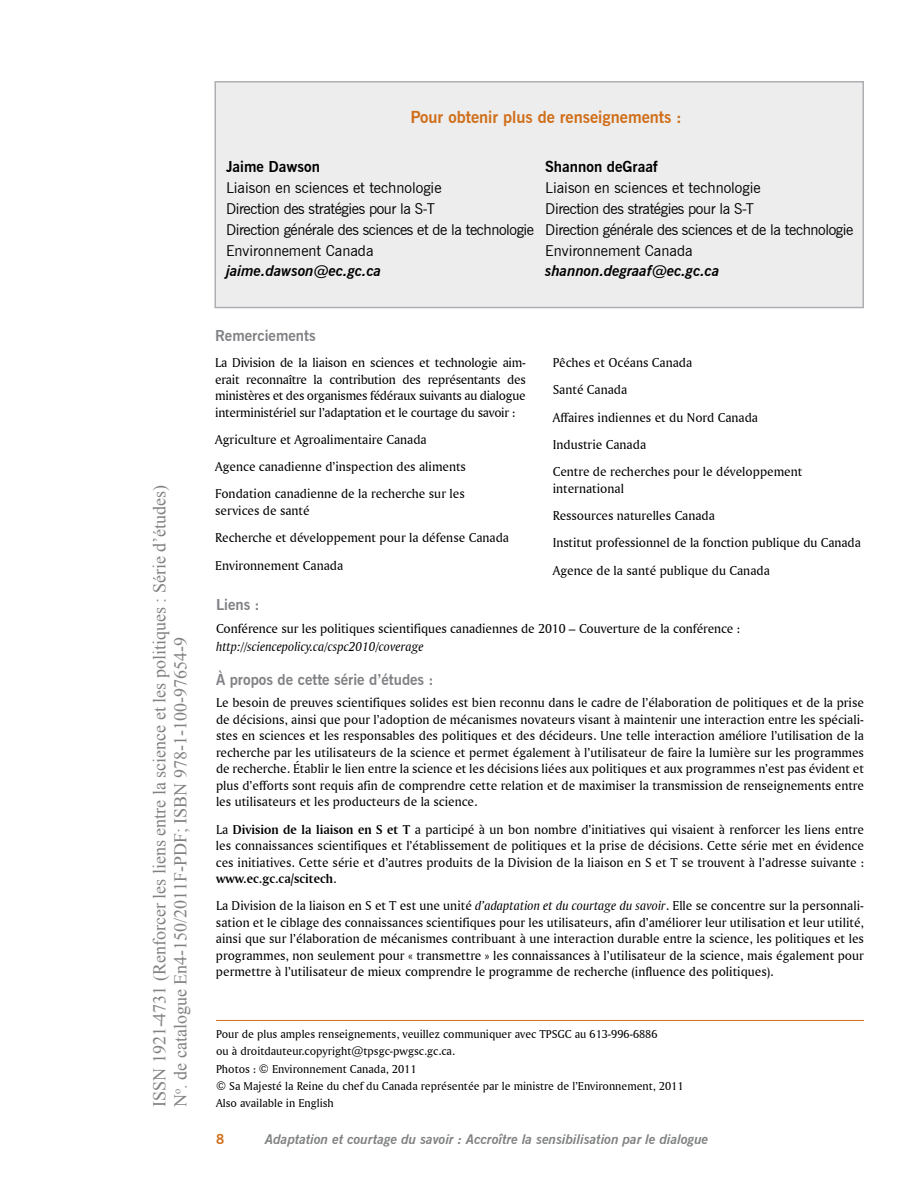
<style>
.page{position:relative;width:918px;height:1188px;background:#fff}
.page>*{position:absolute;margin:0;border:0;box-sizing:border-box;transform-origin:0 0}
.t1{font:18px/21px "Times New Roman";color:#808181}
.t2{font:700 16.5px "News Gothic BT";color:#d06f1a}
.t3{font:15px/20.9px "News Gothic BT";letter-spacing:-.025em;color:#000}
.t4{font:700 15px "News Gothic BT";color:#808285}
.t5{font:italic 700 15px "News Gothic BT";color:#000}
.t6{font:700 15px "News Gothic BT";color:#000}
.t7{font:13.5px/16.5px "Amerigo BT Roman A";color:#000;text-align:justify}
.t8{font:italic 700 13.5px "News Gothic BT";color:#808181}
.t9{font:13.5px "Amerigo BT Italic A";color:#000}
.t10{font:13.5px "Amerigo BT Bold A";color:#000}
.t11{font:700 13.5px "News Gothic BT";color:#d06f1a}
.t12{font:12px/17.1px "Amerigo BT Roman A";color:#000}
.s1{font-family:"Amerigo BT Bold A"}
.s2{font-family:"Amerigo BT Roman A"}
.s3{font-family:"Amerigo BT Italic A"}
</style>
<div class="page">
<div style="left:214px;top:81px;width:650px;height:227px;background:#ededee;border:2px solid #adafb2"></div>
<hr style="left:216px;top:1020px;width:648px;height:1px;background:#d06f1a">
<h1 class="t1" style="left:149px;top:1107px;width:624px;rotate:-90deg">ISSN 1921-4731 (Renforcer les liens entre la science et les politiques : Série d’études)<br>N<sup>o</sup>. de catalogue En4-150/2011F-PDF; ISBN 978-1-100-97654-9</h1>
<p class="t2" style="left:410px;top:108px;width:273px">Pour obtenir plus de renseignements :</p>
<p class="t6" style="left:226px;top:158px;width:96px">Jaime Dawson</p>
<p class="t3" style="left:226px;top:177px;width:310px">Liaison en sciences et technologie<br>Direction des stratégies pour la S-T<br>Direction générale des sciences et de la technologie Environnement Canada</p>
<p class="t5" style="left:226px;top:262px;width:157px">jaime.dawson@ec.gc.ca</p>
<p class="t6" style="left:545px;top:158px;width:114px">Shannon deGraaf</p>
<p class="t3" style="left:545px;top:177px;width:310px">Liaison en sciences et technologie<br>Direction des stratégies pour la S-T<br>Direction générale des sciences et de la technologie Environnement Canada</p>
<p class="t5" style="left:545px;top:262px;width:176px">shannon.degraaf@ec.gc.ca</p>
<p class="t4" style="left:215px;top:327px;width:102px">Remerciements</p>
<p class="t7" style="left:215px;top:354px;width:312px">La Division de la liaison en sciences et technologie aim&shy;erait reconnaître la contribution des représentants des ministères et des organismes fédéraux suivants au dialogue interministériel sur l’adaptation et le courtage du savoir :</p>
<p class="t7" style="left:215px;top:425px;width:252px;line-height:27.3px;text-align:left">Agriculture et Agroalimentaire Canada<br>Agence canadienne d’inspection des aliments<br>Fondation canadienne de la recherche sur les</p>
<p class="t7" style="left:215px;top:497px;width:295px;line-height:27.3px;text-align:left">services de santé<br>Recherche et développement pour la défense Canada<br>Environnement Canada</p>
<p class="t7" style="left:553px;top:349px;width:251px;line-height:27.3px;text-align:left">Pêches et Océans Canada<br>Santé Canada<br>Affaires indiennes et du Nord Canada<br>Industrie Canada<br>Centre de recherches pour le développement</p>
<p class="t7" style="left:553px;top:474px;width:310px;line-height:27.3px;text-align:left">international<br>Ressources naturelles Canada<br>Institut professionnel de la fonction publique du Canada Agence de la santé publique du Canada</p>
<p class="t4" style="left:216px;top:595px;width:45px">Liens :</p>
<p class="t7" style="left:216px;top:620px;width:525px">Conférence sur les politiques scientifiques canadiennes de 2010 – Couverture de la conférence :</p>
<p class="t9" style="left:216px;top:639px;width:209px">http://sciencepolicy.ca/cspc2010/coverage</p>
<p class="t4" style="left:216px;top:671px;width:219px">À propos de cette série d’études :</p>
<p class="t7" style="left:216px;top:694px;width:650px">Le besoin de preuves scientifiques solides est bien reconnu dans le cadre de l’élaboration de politiques et de la prise de décisions, ainsi que pour l’adoption de mécanismes novateurs visant à maintenir une interaction entre les spéciali&shy;stes en sciences et les responsables des politiques et des décideurs. Une telle interaction améliore l’utilisation de la recherche par les utilisateurs de la science et permet également à l’utilisateur de faire la lumière sur les programmes de recherche. Établir le lien entre la science et les décisions liées aux politiques et aux programmes n’est pas évident et plus d’efforts sont requis afin de comprendre cette relation et de maximiser la transmission de renseignements entre les utilisateurs et les producteurs de la science.</p>
<p class="t7" style="left:216px;top:821px;width:650px">La <span class="s1">Division de la liaison en S et T</span> a participé à un bon nombre d’initiatives qui visaient à renforcer les liens entre les connaissances scientifiques et l’établissement de politiques et la prise de décisions. Cette série met en évidence ces initiatives. Cette série et d’autres produits de la Division de la liaison en S et T se trouvent à l’adresse suivante :</p>
<p class="t10" style="left:216px;top:870px;width:122px">www.ec.gc.ca/scitech<span class="s2">.</span></p>
<p class="t7" style="left:216px;top:897px;width:650px">La Division de la liaison en S et T est une unité <span class="s3">d’adaptation et du courtage du savoir</span>. Elle se concentre sur la personnali&shy;sation et le ciblage des connaissances scientifiques pour les utilisateurs, afin d’améliorer leur utilisation et leur utilité, ainsi que sur l’élaboration de mécanismes contribuant à une interaction durable entre la science, les politiques et les programmes, non seulement pour « transmettre » les connaissances à l’utilisateur de la science, mais également pour permettre à l’utilisateur de mieux comprendre le programme de recherche (influence des politiques).</p>
<p class="t12" style="left:216px;top:1026px;width:469px">Pour de plus amples renseignements, veuillez communiquer avec TPSGC au 613-996-6886<br>ou à droitdauteur.copyright@tpsgc-pwgsc.gc.ca.<br>Photos : © Environnement Canada, 2011<br>© Sa Majesté la Reine du chef du Canada représentée par le ministre de l’Environnement, 2011</p>
<p class="t12" style="left:216px;top:1094px;width:119px">Also available in English</p>
<p class="t11" style="left:216px;top:1131px;width:10px">8</p>
<p class="t8" style="left:265px;top:1131px;width:445px">Adaptation et courtage du savoir : Accroître la sensibilisation par le dialogue</p>
</div>
